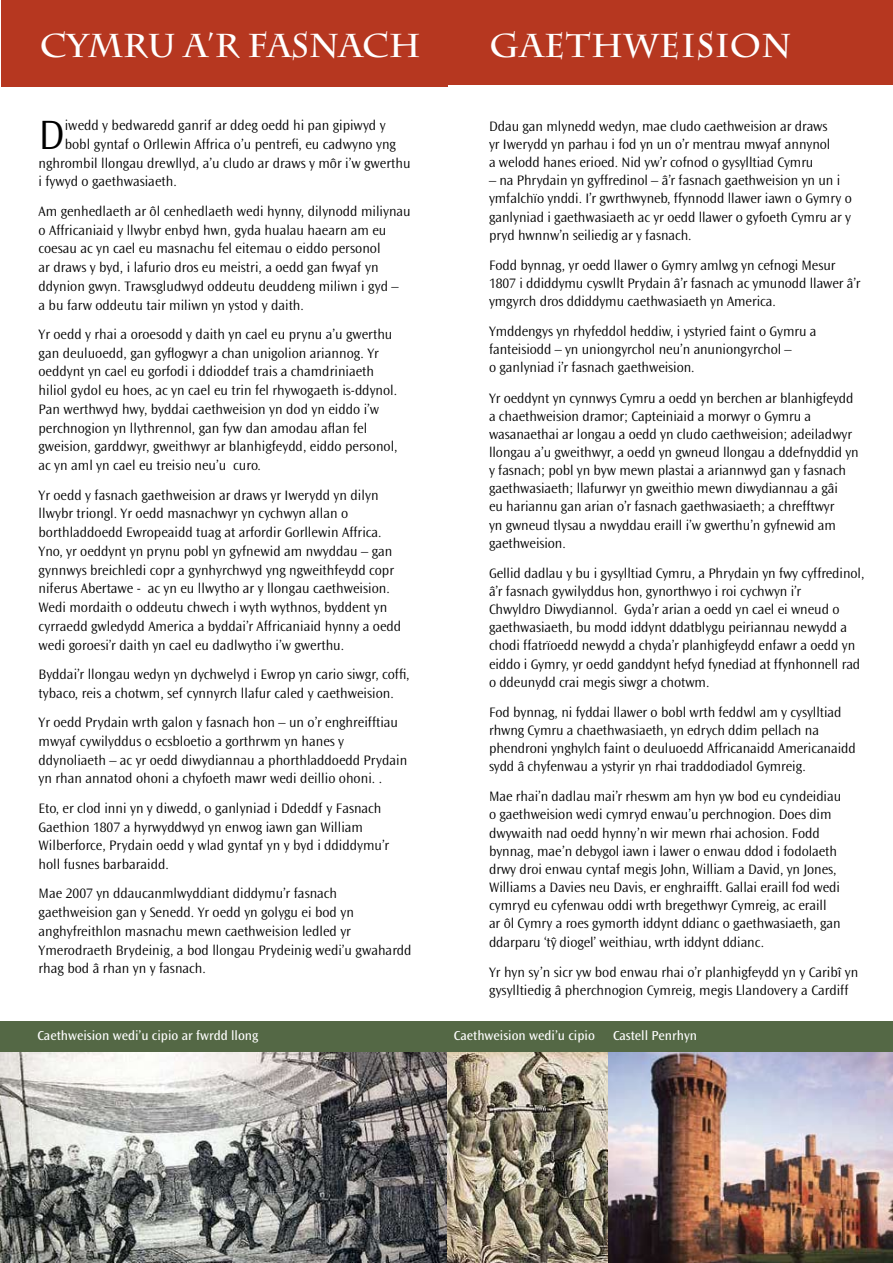
<style>
.page{position:relative;width:893px;height:1263px;background:#fff}
.page>*{position:absolute;margin:0;border:0;box-sizing:border-box;transform-origin:0 0}
.t1{font:300 42.6px "Ocean Sans Std";color:#000}
.t2{font:700 33px "Charlemagne Std";letter-spacing:.005em;color:#fff}
.t3{font:300 14.25px/18.1px "Ocean Sans Std";color:#000}
.t4{font:13.5px "Ocean Sans Std";color:#fff}
</style>
<div class="page">
<img style="left:0;top:1051px;width:608px;height:212px">
<div style="left:446px;top:0;width:447px;height:85px;background:#b63720"></div>
<img style="left:608px;top:1051px;width:285px;height:212px">
<div style="left:446px;top:1021px;width:447px;height:30px;background:#546845"></div>
<div style="left:1px;top:0;width:446px;height:87px;background:#b63720"></div>
<div style="left:0;top:1021px;width:446px;height:30px;background:#546845"></div>
<h2 class="t2" style="left:40px;top:27px;width:382px">CYMRU A’R FASNACH</h2>
<h2 class="t2" style="left:490px;top:27px;width:303px">GAETHWEISION</h2>
<h1 class="t1" style="left:39px;top:111px;width:28px">D</h1>
<p class="t3" style="left:65px;top:117px;width:322px">iwedd y bedwaredd ganrif ar ddeg oedd hi pan gipiwyd y</p>
<p class="t3" style="left:65px;top:135px;width:333px">bobl gyntaf o Orllewin Affrica o’u pentrefi, eu cadwyno yng</p>
<p class="t3" style="left:39px;top:154px;width:374px">nghrombil llongau drewllyd, a’u cludo ar draws y môr i’w gwerthu</p>
<p class="t3" style="left:39px;top:173px;width:140px">i fywyd o gaethwasiaeth.</p>
<p class="t3" style="left:39px;top:202px;width:374px;line-height:18.8px">Am genhedlaeth ar ôl cenhedlaeth wedi hynny, dilynodd miliynau o Affricaniaid y llwybr enbyd hwn, gyda hualau haearn am eu coesau ac yn cael eu masnachu fel eitemau o eiddo personol<br>ar draws y byd, i lafurio dros eu meistri, a oedd gan fwyaf yn ddynion gwyn. Trawsgludwyd oddeutu deuddeng miliwn i gyd –<br>a bu farw oddeutu tair miliwn yn ystod y daith.</p>
<p class="t3" style="left:39px;top:325px;width:361px;line-height:18.8px">Yr oedd y rhai a oroesodd y daith yn cael eu prynu a’u gwerthu gan deuluoedd, gan gyflogwyr a chan unigolion ariannog. Yr oeddynt yn cael eu gorfodi i ddioddef trais a chamdriniaeth hiliol gydol eu hoes, ac yn cael eu trin fel rhywogaeth is-ddynol.<br>Pan werthwyd hwy, byddai caethweision yn dod yn eiddo i’w perchnogion yn llythrennol, gan fyw dan amodau aflan fel gweision, garddwyr, gweithwyr ar blanhigfeydd, eiddo personol, ac yn aml yn cael eu treisio neu’u curo.</p>
<p class="t3" style="left:39px;top:486px;width:364px;line-height:18.8px">Yr oedd y fasnach gaethweision ar draws yr Iwerydd yn dilyn llwybr triongl. Yr oedd masnachwyr yn cychwyn allan o borthladdoedd Ewropeaidd tuag at arfordir Gorllewin Affrica.<br>Yno, yr oeddynt yn prynu pobl yn gyfnewid am nwyddau – gan gynnwys breichledi copr a gynhyrchwyd yng ngweithfeydd copr niferus Abertawe - ac yn eu llwytho ar y llongau caethweision.<br>Wedi mordaith o oddeutu chwech i wyth wythnos, byddent yn cyrraedd gwledydd America a byddai’r Affricaniaid hynny a oedd wedi goroesi’r daith yn cael eu dadlwytho i’w gwerthu.</p>
<p class="t3" style="left:39px;top:665px;width:372px;line-height:18.8px">Byddai’r llongau wedyn yn dychwelyd i Ewrop yn cario siwgr, coffi, tybaco, reis a chotwm, sef cynnyrch llafur caled y caethweision.</p>
<p class="t3" style="left:39px;top:713px;width:370px;line-height:18.8px">Yr oedd Prydain wrth galon y fasnach hon – un o’r enghreifftiau mwyaf cywilyddus o ecsbloetio a gorthrwm yn hanes y ddynoliaeth – ac yr oedd diwydiannau a phorthladdoedd Prydain yn rhan annatod ohoni a chyfoeth mawr wedi deillio ohoni. .</p>
<p class="t3" style="left:39px;top:799px;width:352px;line-height:18.8px">Eto, er clod inni yn y diwedd, o ganlyniad i Ddeddf y Fasnach Gaethion 1807 a hyrwyddwyd yn enwog iawn gan William Wilberforce, Prydain oedd y wlad gyntaf yn y byd i ddiddymu’r holl fusnes barbaraidd.</p>
<p class="t3" style="left:39px;top:884px;width:375px;line-height:18.8px">Mae 2007 yn ddaucanmlwyddiant diddymu’r fasnach gaethweision gan y Senedd. Yr oedd yn golygu ei bod yn anghyfreithlon masnachu mewn caethweision ledled yr Ymerodraeth Brydeinig, a bod llongau Prydeinig wedi’u gwahardd rhag bod â rhan yn y fasnach.</p>
<p class="t3" style="left:489px;top:117px;width:343px">Ddau gan mlynedd wedyn, mae cludo caethweision ar draws yr Iwerydd yn parhau i fod yn un o’r mentrau mwyaf annynol a welodd hanes erioed. Nid yw’r cofnod o gysylltiad Cymru</p>
<p class="t3" style="left:489px;top:172px;width:364px">– na Phrydain yn gyffredinol – â’r fasnach gaethweision yn un i ymfalchïo ynddi. I’r gwrthwyneb, ffynnodd llawer iawn o Gymry o ganlyniad i gaethwasiaeth ac yr oedd llawer o gyfoeth Cymru ar y pryd hwnnw’n seiliedig ar y fasnach.</p>
<p class="t3" style="left:489px;top:256px;width:373px">Fodd bynnag, yr oedd llawer o Gymry amlwg yn cefnogi Mesur<br>1807 i ddiddymu cyswllt Prydain â’r fasnach ac ymunodd llawer â’r ymgyrch dros ddiddymu caethwasiaeth yn America.</p>
<p class="t3" style="left:489px;top:323px;width:329px">Ymddengys yn rhyfeddol heddiw, i ystyried faint o Gymru a fanteisiodd – yn uniongyrchol neu’n anuniongyrchol –<br>o ganlyniad i’r fasnach gaethweision.</p>
<p class="t3" style="left:489px;top:389px;width:371px">Yr oeddynt yn cynnwys Cymru a oedd yn berchen ar blanhigfeydd a chaethweision dramor; Capteiniaid a morwyr o Gymru a wasanaethai ar longau a oedd yn cludo caethweision; adeiladwyr llongau a’u gweithwyr, a oedd yn gwneud llongau a ddefnyddid yn y fasnach; pobl yn byw mewn plastai a ariannwyd gan y fasnach gaethwasiaeth; llafurwyr yn gweithio mewn diwydiannau a gâi<br>eu hariannu gan arian o’r fasnach gaethwasiaeth; a chrefftwyr<br>yn gwneud tlysau a nwyddau eraill i’w gwerthu’n gyfnewid am gaethweision.</p>
<p class="t3" style="left:489px;top:564px;width:377px">Gellid dadlau y bu i gysylltiad Cymru, a Phrydain yn fwy cyffredinol, â’r fasnach gywilyddus hon, gynorthwyo i roi cychwyn i’r<br>Chwyldro Diwydiannol. Gyda’r arian a oedd yn cael ei wneud o gaethwasiaeth, bu modd iddynt ddatblygu peiriannau newydd a chodi ffatrïoedd newydd a chyda’r planhigfeydd enfawr a oedd yn eiddo i Gymry, yr oedd ganddynt hefyd fynediad at ffynhonnell rad o ddeunydd crai megis siwgr a chotwm.</p>
<p class="t3" style="left:489px;top:703px;width:368px">Fod bynnag, ni fyddai llawer o bobl wrth feddwl am y cysylltiad rhwng Cymru a chaethwasiaeth, yn edrych ddim pellach na phendroni ynghylch faint o deuluoedd Affricanaidd Americanaidd sydd â chyfenwau a ystyrir yn rhai traddodiadol Gymreig.</p>
<p class="t3" style="left:489px;top:788px;width:354px">Mae rhai’n dadlau mai’r rheswm am hyn yw bod eu cyndeidiau o gaethweision wedi cymryd enwau’u perchnogion. Does dim dwywaith nad oedd hynny’n wir mewn rhai achosion. Fodd bynnag, mae’n debygol iawn i lawer o enwau ddod i fodolaeth drwy droi enwau cyntaf megis John, William a David, yn Jones, Williams a Davies neu Davis, er enghraifft. Gallai eraill fod wedi cymryd eu cyfenwau oddi wrth bregethwyr Cymreig, ac eraill ar ôl Cymry a roes gymorth iddynt ddianc o gaethwasiaeth, gan ddarparu ‘tyˆ diogel’ weithiau, wrth iddynt ddianc.</p>
<p class="t3" style="left:489px;top:963px;width:371px">Yr hyn sy’n sicr yw bod enwau rhai o’r planhigfeydd yn y Caribî yn gysylltiedig â pherchnogion Cymreig, megis Llandovery a Cardiff</p>
<p class="t4" style="left:37px;top:1028px;width:222px">Caethweision wedi’u cipio ar fwrdd llong</p>
<p class="t4" style="left:454px;top:1028px;width:142px">Caethweision wedi’u cipio</p>
<p class="t4" style="left:613px;top:1028px;width:85px">Castell Penrhyn</p>
</div>
